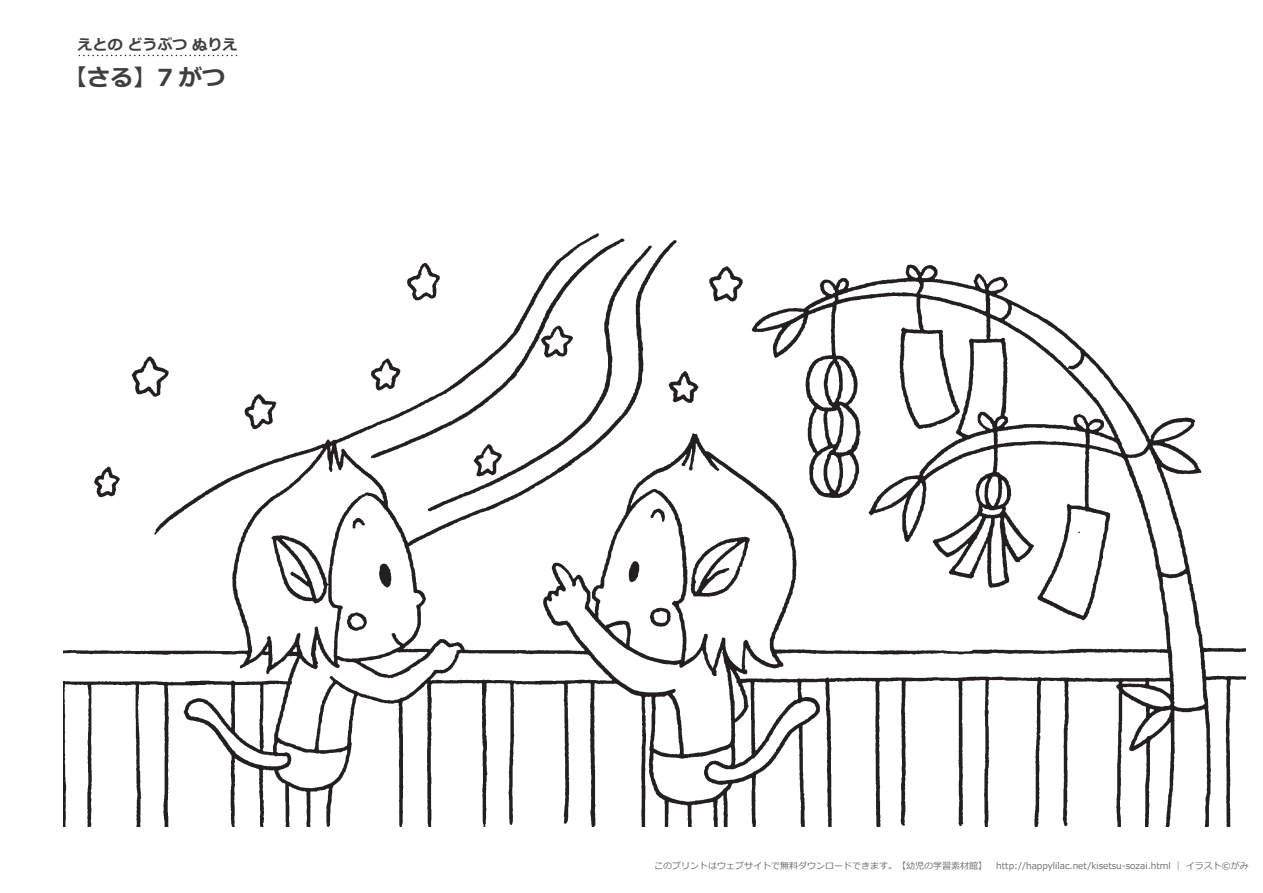
<style>
.page{position:relative;width:1263px;height:893px;background:#fff}
.page>*{position:absolute;margin:0;border:0;box-sizing:border-box;transform-origin:0 0}
.t1{font:700 23.4px "Meiryo";color:#3e3e3f}
.t2{font:700 15px "Meiryo";color:#3e3e3f}
.t3{font:9px "Meiryo";color:#6c6d70}
</style>
<div class="page">
<img style="left:63px;top:233px;width:1182px;height:594px">
<svg style="left:79px;top:55px;width:158px;height:1px"></svg>
<h2 class="t2" style="left:78px;top:34px;width:161px">えとの どうぶつ ぬりえ</h2>
<h1 class="t1" style="left:63px;top:61px;width:164px">【さる】7 がつ</h1>
<p class="t3" style="left:654px;top:860px;width:596px">このプリントはウェブサイトで無料ダウンロードできます。【幼児の学習素材館】　http://happylilac.net/kisetsu-sozai.html ｜ イラスト©がみ</p>
</div>
